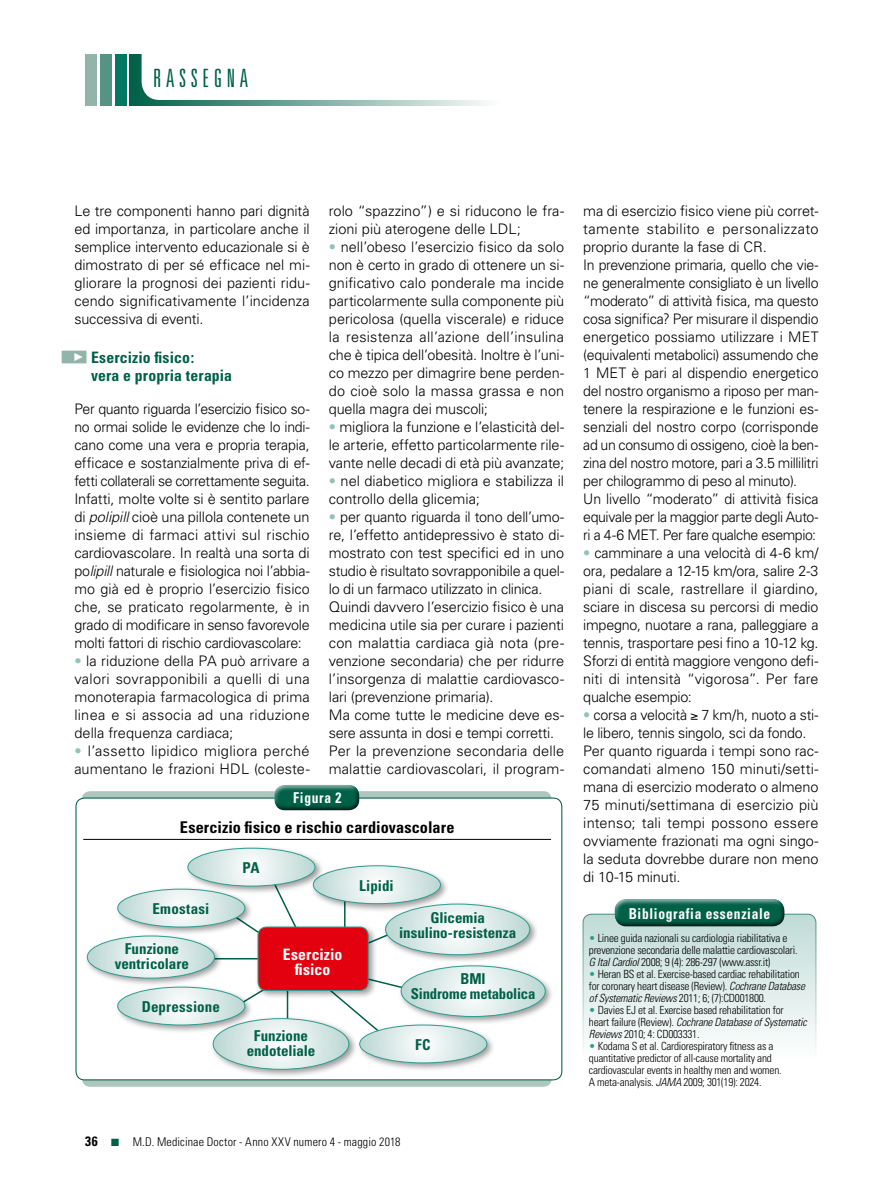
<style>
.page{position:relative;width:893px;height:1191px;background:#fff}
.page>*{position:absolute;margin:0;border:0;box-sizing:border-box;transform-origin:0 0}
.t1{font:300 ultra-condensed 25.2px "Univers";letter-spacing:.185em;color:#006048}
.t2{font:700 condensed 16.2px "Univers";letter-spacing:.005em;color:#000}
.t3{font:700 condensed 15.75px/18px "Univers";letter-spacing:.005em;color:#006048}
.t4{font:700 condensed 15.75px/15px "Univers";letter-spacing:.005em;color:#fff;text-align:center}
.t5{font:700 condensed 15px/15px "Univers";color:#006048;text-align:center}
.t6{font:700 condensed 15px "Univers";letter-spacing:.05em;color:#fff;scale:.9 1}
.t7{font:300 14.55px/18px "Univers";letter-spacing:-.01em;color:#000;text-align:justify}
.t8{font:300 14.55px/18px "Univers";letter-spacing:.01em;color:#000}
.t9{font:300 condensed 12px "Univers";letter-spacing:.015em;color:#000}
.t10{font:300 condensed 11.25px/12px "Univers";letter-spacing:-.02em;color:#000}
.s1{font-style:italic}
.s2{color:#92c2bc}
.s3{font-weight:700;font-size:13.5px}
.s4{color:#006048}
.s5{color:#2f9c92}
</style>
<div class="page">
<div style="left:130px;top:54px;width:369px;height:51px;background:linear-gradient(to right,#03624a,#fbfcfc)"></div>
<div style="left:115px;top:54px;width:12px;height:51px;background:#007864"></div>
<div style="left:100px;top:54px;width:12px;height:51px;background:#559485"></div>
<div style="left:85px;top:54px;width:12px;height:51px;background:#91b5aa"></div>
<div style="left:142px;top:0;width:377px;height:100px;background:#fff;border-radius:18px"></div>
<div style="left:62px;top:351px;width:24px;height:12px;background:#91b5aa"></div>
<div style="left:82px;top:791px;width:470px;height:295px;background:#adc7be;border-radius:9px"></div>
<div style="left:76px;top:798px;width:486px;height:281px;background:#fff;border-radius:9px"></div>
<div style="left:75px;top:797px;width:487px;height:283px;border:1px solid #006048;border-radius:9px"></div>
<div style="left:267px;top:777px;width:95px;height:30px;background:#fff"></div>
<div style="left:270px;top:785px;width:97px;height:26px;background:#000;opacity:.75"></div>
<hr style="left:83px;top:839px;width:468px;height:1px;background:#000">
<div style="left:210px;top:1015px;width:148px;height:63px;background:#000;opacity:.4"></div>
<div style="left:398px;top:962px;width:156px;height:63px;background:#000;opacity:.4"></div>
<div style="left:185px;top:845px;width:139px;height:50px;background:#000;opacity:.4"></div>
<svg style="left:87px;top:848px;width:458px;height:221px"></svg>
<div style="left:188px;top:848px;width:127px;height:38px;border:1px solid #2f9c92;border-radius:50%"></div>
<div style="left:255px;top:924px;width:122px;height:75px;background:#000;opacity:.4"></div>
<div style="left:258px;top:927px;width:110px;height:63px;background:#e3000f;border-radius:9px"></div>
<div style="left:258px;top:927px;width:110px;height:63px;border:1px solid #2f9c92;border-radius:9px"></div>
<div style="left:583px;top:914px;width:233px;height:182px;background:linear-gradient(to bottom,#c0dad6,#fff);border-radius:9px"></div>
<div style="left:583px;top:913px;width:233px;height:183px;border:1px solid #006048;border-radius:9px"></div>
<div style="left:607px;top:891px;width:180px;height:31px;background:#fff"></div>
<div style="left:611px;top:899px;width:181px;height:27px;background:#000;opacity:.75"></div>
<h1 class="t1" style="left:153px;top:65px;width:97px">RASSEGNA</h1>
<p class="t7" style="left:74px;top:201px;width:237px">Le tre componenti hanno pari dignità ed importanza, in particolare anche il semplice intervento educazionale si è dimostrato di per sé efficace nel mi&shy;gliorare la prognosi dei pazienti ridu&shy;cendo significativamente l’incidenza successiva di eventi.</p>
<p class="t3" style="left:91px;top:348px;width:143px;text-indent:-17px"><sup>¼</sup> Esercizio fisico:<br>vera e propria terapia</p>
<p class="t7" style="left:74px;top:399px;width:237px">Per quanto riguarda l’esercizio fisico so&shy;no ormai solide le evidenze che lo indi&shy;cano come una vera e propria terapia, efficace e sostanzialmente priva di ef&shy;fetti collaterali se correttamente seguita.<br>Infatti, molte volte si è sentito parlare di <span class="s1">polipill</span> cioè una pillola contenete un insieme di farmaci attivi sul rischio cardiovascolare. In realtà una sorta di po<span class="s1">lipill</span> naturale e fisiologica noi l’abbia&shy;mo già ed è proprio l’esercizio fisico che, se praticato regolarmente, è in grado di modificare in senso favorevole molti fattori di rischio cardiovascolare:</p>
<p class="t7" style="left:74px;top:651px;width:237px"><span class="s2">•</span> la riduzione della PA può arrivare a valori sovrapponibili a quelli di una monoterapia farmacologica di prima linea e si associa ad una riduzione della frequenza cardiaca;</p>
<p class="t8" style="left:74px;top:741px;width:237px"><span class="s2">•</span> l’assetto lipidico migliora perché aumentano le frazioni HDL (coleste-</p>
<p class="t7" style="left:329px;top:201px;width:237px">rolo “spazzino”) e si riducono le fra&shy;zioni più aterogene delle LDL;</p>
<p class="t7" style="left:329px;top:237px;width:237px"><span class="s2">•</span> nell’obeso l’esercizio fisico da solo non è certo in grado di ottenere un si&shy;gnificativo calo ponderale ma incide particolarmente sulla componente più pericolosa (quella viscerale) e riduce la resistenza all’azione dell’insulina che è tipica dell’obesità. Inoltre è l’uni&shy;co mezzo per dimagrire bene perden&shy;do cioè solo la massa grassa e non quella magra dei muscoli;</p>
<p class="t7" style="left:329px;top:417px;width:237px"><span class="s2">•</span> migliora la funzione e l’elasticità del&shy;le arterie, effetto particolarmente rile&shy;vante nelle decadi di età più avanzate;</p>
<p class="t7" style="left:329px;top:471px;width:237px"><span class="s2">•</span> nel diabetico migliora e stabilizza il controllo della glicemia;</p>
<p class="t7" style="left:329px;top:507px;width:237px;text-align:left"><span class="s2">•</span> per quanto riguarda il tono dell’umo&shy;re, l’effetto antidepressivo è stato di&shy;mostrato con test specifici ed in uno studio è risultato sovrapponibile a quel&shy;lo di un farmaco utilizzato in clinica.<br>Quindi davvero l’esercizio fisico è una medicina utile sia per curare i pazienti con malattia cardiaca già nota (pre&shy;venzione secondaria) che per ridurre l’insorgenza di malattie cardiovasco&shy;lari (prevenzione primaria).<br>Ma come tutte le medicine deve es&shy;sere assunta in dosi e tempi corretti.<br>Per la prevenzione secondaria delle malattie cardiovascolari, il program-</p>
<p class="t6" style="left:293px;top:788px;width:55px">Figura 2</p>
<p class="t2" style="left:180px;top:817px;width:276px">Esercizio fisico e rischio cardiovascolare</p>
<p class="t5" style="left:153px;top:901px;width:58px">Emostasi</p>
<p class="t5" style="left:115px;top:941px;width:76px">Funzione ventricolare</p>
<p class="t5" style="left:142px;top:999px;width:80px">Depressione</p>
<p class="t5" style="left:242px;top:860px;width:19px">PA</p>
<p class="t4" style="left:283px;top:946px;width:61px">Esercizio fisico</p>
<p class="t5" style="left:247px;top:1028px;width:70px">Funzione endoteliale</p>
<p class="t5" style="left:359px;top:877px;width:36px">Lipidi</p>
<p class="t5" style="left:399px;top:909px;width:119px">Glicemia insulino-resistenza</p>
<p class="t5" style="left:411px;top:971px;width:126px">BMI<br>Sindrome metabolica</p>
<p class="t5" style="left:415px;top:1037px;width:17px">FC</p>
<p class="t9" style="left:85px;top:1135px;width:317px"><span class="s3">36</span> <span class="s4">■</span> M.D. Medicinae Doctor - Anno XXV numero 4 - maggio 2018</p>
<p class="t7" style="left:583px;top:201px;width:237px;text-align:left">ma di esercizio fisico viene più corret&shy;tamente stabilito e personalizzato proprio durante la fase di CR.<br>In prevenzione primaria, quello che vie&shy;ne generalmente consigliato è un livello “moderato” di attività fisica, ma questo cosa significa? Per misurare il dispendio energetico possiamo utilizzare i MET (equivalenti metabolici) assumendo che 1 MET è pari al dispendio energetico del nostro organismo a riposo per man&shy;tenere la respirazione e le funzioni es&shy;senziali del nostro corpo (corrisponde ad un consumo di ossigeno, cioè la ben&shy;zina del nostro motore, pari a 3.5 millilitri per chilogrammo di peso al minuto).<br>Un livello “moderato” di attività fisica equivale per la maggior parte degli Auto&shy;ri a 4-6 MET. Per fare qualche esempio:</p>
<p class="t7" style="left:583px;top:543px;width:237px"><span class="s2">•</span> camminare a una velocità di 4-6 km/ ora, pedalare a 12-15 km/ora, salire 2-3 piani di scale, rastrellare il giardino, sciare in discesa su percorsi di medio impegno, nuotare a rana, palleggiare a tennis, trasportare pesi fino a 10-12 kg.<br>Sforzi di entità maggiore vengono defi&shy;niti di intensità “vigorosa”. Per fare qualche esempio:</p>
<p class="t7" style="left:583px;top:705px;width:237px;text-align:left"><span class="s2">•</span> corsa a velocità ≥ 7 km/h, nuoto a sti&shy;le libero, tennis singolo, sci da fondo.<br>Per quanto riguarda i tempi sono rac&shy;comandati almeno 150 minuti/setti&shy;mana di esercizio moderato o almeno 75 minuti/settimana di esercizio più intenso; tali tempi possono essere ovviamente frazionati ma ogni singo&shy;la seduta dovrebbe durare non meno di 10-15 minuti.</p>
<p class="t6" style="left:629px;top:904px;width:159px">Bibliografia essenziale</p>
<p class="t10" style="left:589px;top:931px;width:210px"><span class="s5">•</span> Linee guida nazionali su cardiologia riabilitativa e prevenzione secondaria delle malattie cardiovascolari.<br><span class="s1">G Ital Cardiol</span> 2008; 9 (4): 286-297 (www.assr.it)</p>
<p class="t10" style="left:589px;top:967px;width:218px"><span class="s5">•</span> Heran BS et al. Exercise-based cardiac rehabilitation for coronary heart disease (Review). <span class="s1">Cochrane Database of Systematic Reviews</span> 2011; 6; (7):CD001800.</p>
<p class="t10" style="left:589px;top:1003px;width:219px"><span class="s5">•</span> Davies EJ et al. Exercise based rehabilitation for<br>heart failure (Review). <span class="s1">Cochrane Database of Systematic<br>Reviews</span> 2010; 4: CD003331.</p>
<p class="t10" style="left:589px;top:1039px;width:194px"><span class="s5">•</span> Kodama S et al. Cardiorespiratory fitness as a quantitative predictor of all-cause mortality and cardiovascular events in healthy men and women.<br>A meta-analysis. <span class="s1">JAMA</span> 2009; 301(19): 2024.</p>
</div>
